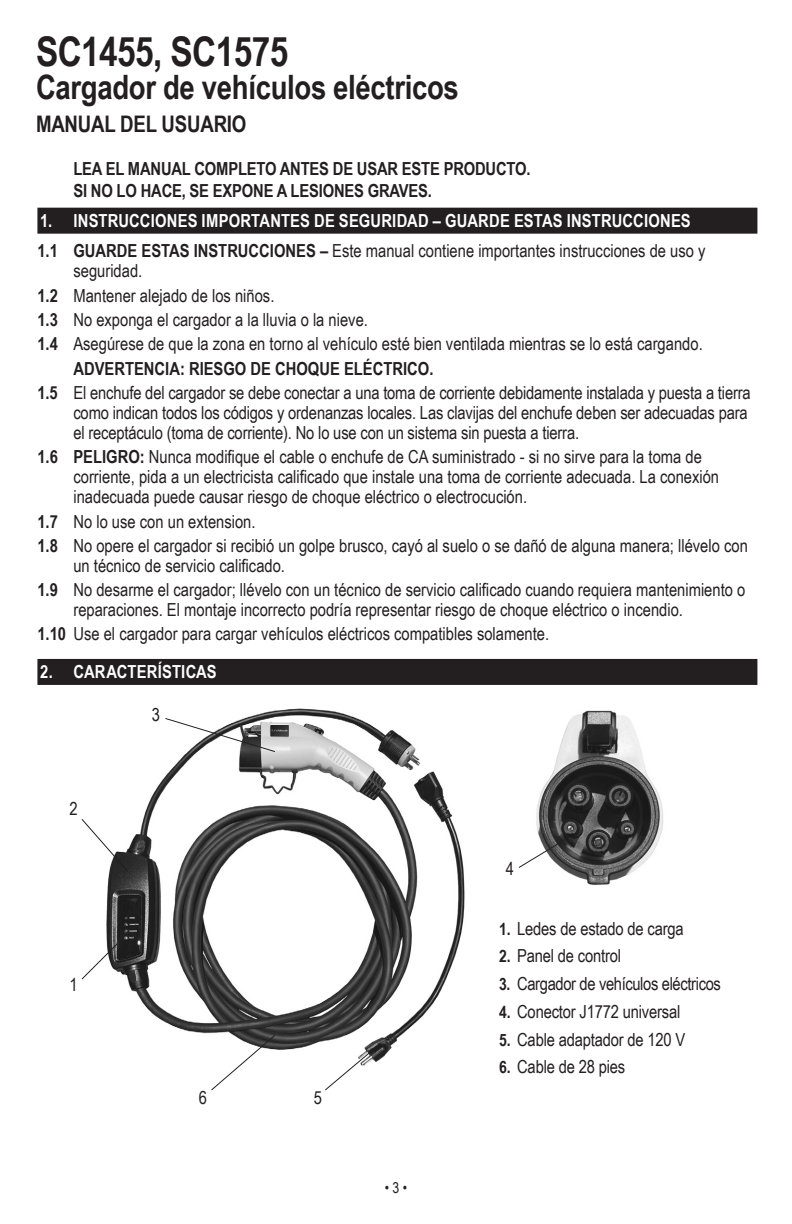
<style>
.page{position:relative;width:792px;height:1224px;background:#fff}
.page>*{position:absolute;margin:0;border:0;box-sizing:border-box;transform-origin:0 0}
.t1{font:700 40.8px "Arial Narrow";letter-spacing:-.015em;color:#231f20}
.t2{font:700 33.6px "Arial Narrow";letter-spacing:-.01em;color:#231f20}
.t3{font:700 22.8px "Arial Narrow";letter-spacing:-.01em;color:#231f20}
.t4{font:18px/20px "Arial Narrow";color:#231f20}
.Sub_Numbers_new_smal{font:700 18px/22px "Arial Narrow";letter-spacing:-.01em;color:#231f20}
.t5{font:700 18px "Arial Narrow";letter-spacing:.01em;color:#fff}
.t6{font:18px "Arial Narrow";letter-spacing:-.02em;color:#231f20}
.t7{font:15px "Arial Narrow";color:#231f20}
.s1{font-weight:700}
.s2{font-weight:700;font-size:17px}
</style>
<div class="page">
<div style="left:37px;top:208px;width:720px;height:26px;background:#231f20"></div>
<div style="left:37px;top:659px;width:720px;height:26px;background:#231f20"></div>
<img style="left:536px;top:710px;width:127px;height:175px">
<svg style="left:518px;top:837px;width:50px;height:32px"></svg>
<img style="left:106px;top:708px;width:359px;height:351px">
<svg style="left:81px;top:818px;width:48px;height:55px"></svg>
<svg style="left:81px;top:932px;width:48px;height:49px"></svg>
<svg style="left:164px;top:717px;width:112px;height:36px"></svg>
<svg style="left:210px;top:1034px;width:66px;height:57px"></svg>
<svg style="left:324px;top:1042px;width:57px;height:49px"></svg>
<p class="t1" style="left:36px;top:20px;width:254px">SC1455, SC1575</p>
<p class="t2" style="left:36px;top:62px;width:424px">Cargador de vehículos eléctricos</p>
<p class="t3" style="left:36px;top:106px;width:212px">MANUAL DEL USUARIO</p>
<p class="Sub_Numbers_new_smal" style="left:73px;top:157px;width:459px">LEA EL MANUAL COMPLETO ANTES DE USAR ESTE PRODUCTO.<br>SI NO LO HACE, SE EXPONE A LESIONES GRAVES.</p>
<p class="t5" style="left:40px;top:207px;width:652px">1. INSTRUCCIONES IMPORTANTES DE SEGURIDAD – GUARDE ESTAS INSTRUCCIONES</p>
<p class="t4" style="left:73px;top:240px;width:634px;text-indent:-36px"><span class="s1">1.1 GUARDE ESTAS INSTRUCCIONES –</span> Este manual contiene importantes instrucciones de uso y seguridad.</p>
<p class="t4" style="left:37px;top:285px;width:239px"><span class="s1">1.2</span> Mantener alejado de los niños.</p>
<p class="t4" style="left:37px;top:309px;width:332px"><span class="s1">1.3</span> No exponga el cargador a la lluvia o la nieve.</p>
<p class="t4" style="left:37px;top:333px;width:667px"><span class="s1">1.4</span> Asegúrese de que la zona en torno al vehículo esté bien ventilada mientras se lo está cargando.</p>
<p class="Sub_Numbers_new_smal" style="left:73px;top:356px;width:362px">ADVERTENCIA: RIESGO DE CHOQUE ELÉCTRICO.</p>
<p class="t4" style="left:73px;top:382px;width:679px;text-indent:-36px"><span class="s1">1.5</span> El enchufe del cargador se debe conectar a una toma de corriente debidamente instalada y puesta a tierra como indican todos los códigos y ordenanzas locales. Las clavijas del enchufe deben ser adecuadas para el receptáculo (toma de corriente). No lo use con un sistema sin puesta a tierra.</p>
<p class="t4" style="left:73px;top:446px;width:647px;text-indent:-36px"><span class="s1">1.6 PELIGRO:</span> Nunca modifique el cable o enchufe de CA suministrado - si no sirve para la toma de corriente, pida a un electricista calificado que instale una toma de corriente adecuada. La conexión inadecuada puede causar riesgo de choque eléctrico o electrocución.</p>
<p class="t4" style="left:37px;top:510px;width:220px"><span class="s1">1.7</span> No lo use con un extension.</p>
<p class="t4" style="left:73px;top:535px;width:676px;text-indent:-36px"><span class="s1">1.8</span> No opere el cargador si recibió un golpe brusco, cayó al suelo o se dañó de alguna manera; llévelo con un técnico de servicio calificado.</p>
<p class="t4" style="left:73px;top:579px;width:673px;text-indent:-36px"><span class="s1">1.9</span> No desarme el cargador; llévelo con un técnico de servicio calificado cuando requiera mantenimiento o reparaciones. El montaje incorrecto podría representar riesgo de choque eléctrico o incendio.</p>
<p class="t4" style="left:37px;top:623px;width:513px"><span class="s1">1.10</span> Use el cargador para cargar vehículos eléctricos compatibles solamente.</p>
<p class="t5" style="left:40px;top:659px;width:178px">2. CARACTERÍSTICAS</p>
<p class="t4" style="left:70px;top:798px;width:10px">2</p>
<p class="t4" style="left:70px;top:974px;width:10px">1</p>
<p class="t4" style="left:152px;top:704px;width:10px">3</p>
<p class="t4" style="left:199px;top:1087px;width:10px">6</p>
<p class="t4" style="left:314px;top:1087px;width:10px">5</p>
<p class="t7" style="left:385px;top:1177px;width:24px">• 3 •</p>
<p class="t4" style="left:506px;top:858px;width:10px">4</p>
<p class="t4" style="left:499px;top:918px;width:186px"><span class="s2">1.</span> Ledes de estado de carga</p>
<p class="t4" style="left:499px;top:945px;width:123px"><span class="s2">2.</span> Panel de control</p>
<p class="t6" style="left:499px;top:971px;width:223px"><span class="s2">3.</span> Cargador de vehículos eléctricos</p>
<p class="t4" style="left:499px;top:1001px;width:183px"><span class="s2">4.</span> Conector J1772 universal</p>
<p class="t4" style="left:499px;top:1029px;width:188px"><span class="s2">5.</span> Cable adaptador de 120 V</p>
<p class="t4" style="left:499px;top:1056px;width:128px"><span class="s2">6.</span> Cable de 28 pies</p>
</div>
